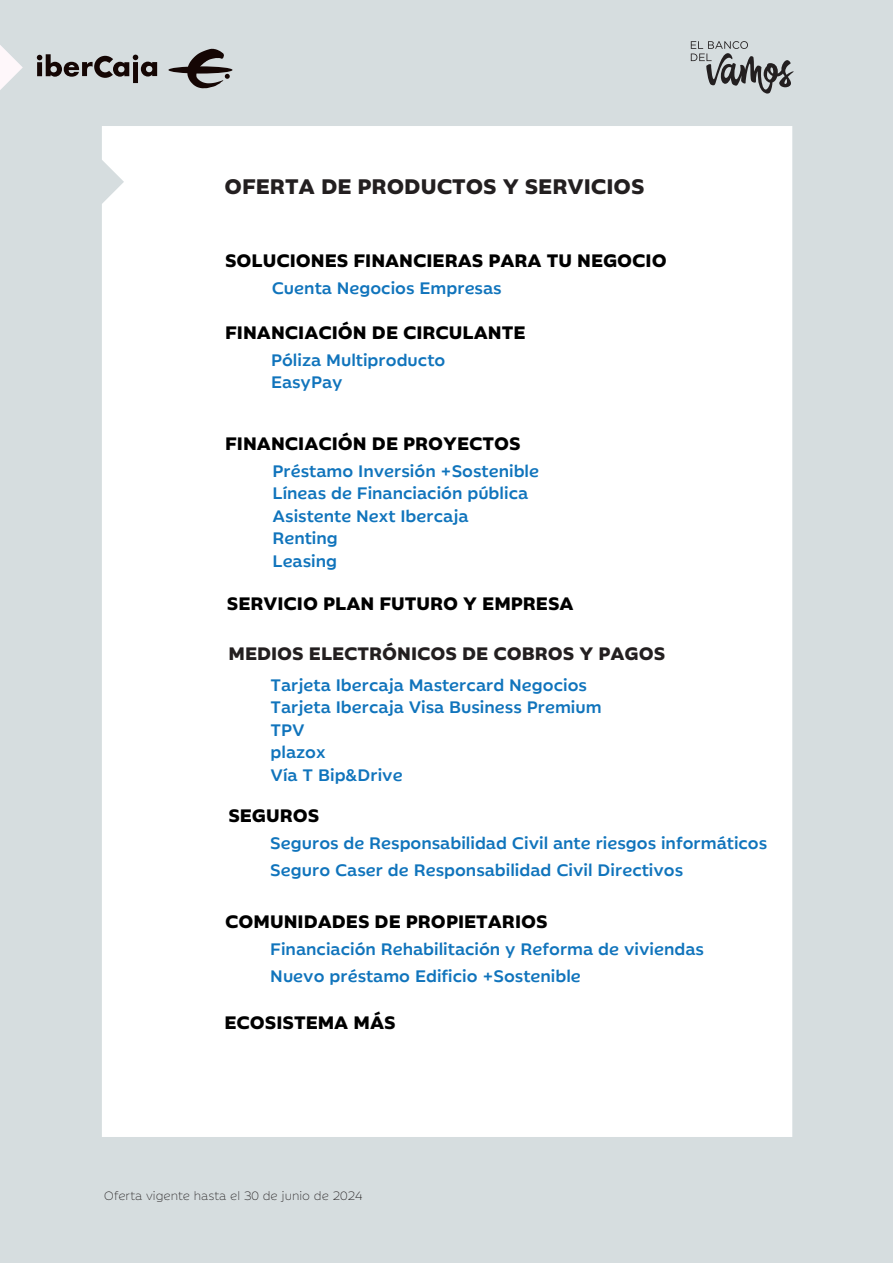
<style>
.page{position:relative;width:893px;height:1263px;background:#fff}
.page>*{position:absolute;margin:0;border:0;box-sizing:border-box;transform-origin:0 0}
.t1{font:700 21px "Ibercaja";color:#231f20}
.t2{font:700 18px "Ibercaja";color:#000}
.t3{font:700 18px "Ibercaja";color:#231f20}
.t4{font:500 16.5px/22.5px "Ibercaja";color:#1074bc}
.t5{font:300 12px "Ibercaja";color:#231f20}
</style>
<div class="page">
<div style="left:1px;top:0;width:892px;height:1263px;background:#d6dddf"></div>
<div style="left:102px;top:126px;width:690px;height:1011px;background:#fff"></div>
<svg style="left:168px;top:66px;width:64px;height:8px"></svg>
<svg style="left:187px;top:49px;width:43px;height:39px"></svg>
<svg style="left:37px;top:54px;width:120px;height:29px"></svg>
<svg style="left:0;top:45px;width:23px;height:45px"></svg>
<svg style="left:691px;top:41px;width:103px;height:53px"></svg>
<p class="t1" style="left:224px;top:168px;width:422px">OFERTA DE PRODUCTOS Y SERVICIOS</p>
<p class="t2" style="left:225px;top:245px;width:443px">SOLUCIONES FINANCIERAS PARA TU NEGOCIO</p>
<p class="t4" style="left:272px;top:275px;width:231px">Cuenta Negocios Empresas</p>
<p class="t2" style="left:225px;top:317px;width:302px">FINANCIACIÓN DE CIRCULANTE</p>
<p class="t4" style="left:271px;top:347px;width:176px">Póliza Multiproducto<br>EasyPay</p>
<p class="t2" style="left:225px;top:428px;width:297px">FINANCIACIÓN DE PROYECTOS</p>
<p class="t4" style="left:273px;top:458px;width:268px">Préstamo Inversión +Sostenible<br>Líneas de Financiación pública<br>Asistente Next Ibercaja<br>Renting<br>Leasing</p>
<p class="t2" style="left:227px;top:588px;width:348px">SERVICIO PLAN FUTURO Y EMPRESA</p>
<p class="t3" style="left:228px;top:638px;width:438px">MEDIOS ELECTRÓNICOS DE COBROS Y PAGOS</p>
<p class="t4" style="left:271px;top:672px;width:333px">Tarjeta Ibercaja Mastercard Negocios<br>Tarjeta Ibercaja Visa Business Premium<br>TPV<br>plazox<br>Vía T Bip&amp;Drive</p>
<p class="t2" style="left:228px;top:800px;width:92px">SEGUROS</p>
<p class="t4" style="left:270px;top:828px;width:498px;line-height:27px">Seguros de Responsabilidad Civil ante riesgos informáticos<br>Seguro Caser de Responsabilidad Civil Directivos</p>
<p class="t2" style="left:225px;top:906px;width:324px">COMUNIDADES DE PROPIETARIOS</p>
<p class="t4" style="left:270px;top:934px;width:435px;line-height:27px">Financiación Rehabilitación y Reforma de viviendas<br>Nuevo préstamo Edificio +Sostenible</p>
<p class="t2" style="left:224px;top:1007px;width:173px">ECOSISTEMA MÁS</p>
<p class="t5" style="left:104px;top:1186px;width:260px">Oferta vigente hasta el 30 de junio de 2024</p>
</div>
